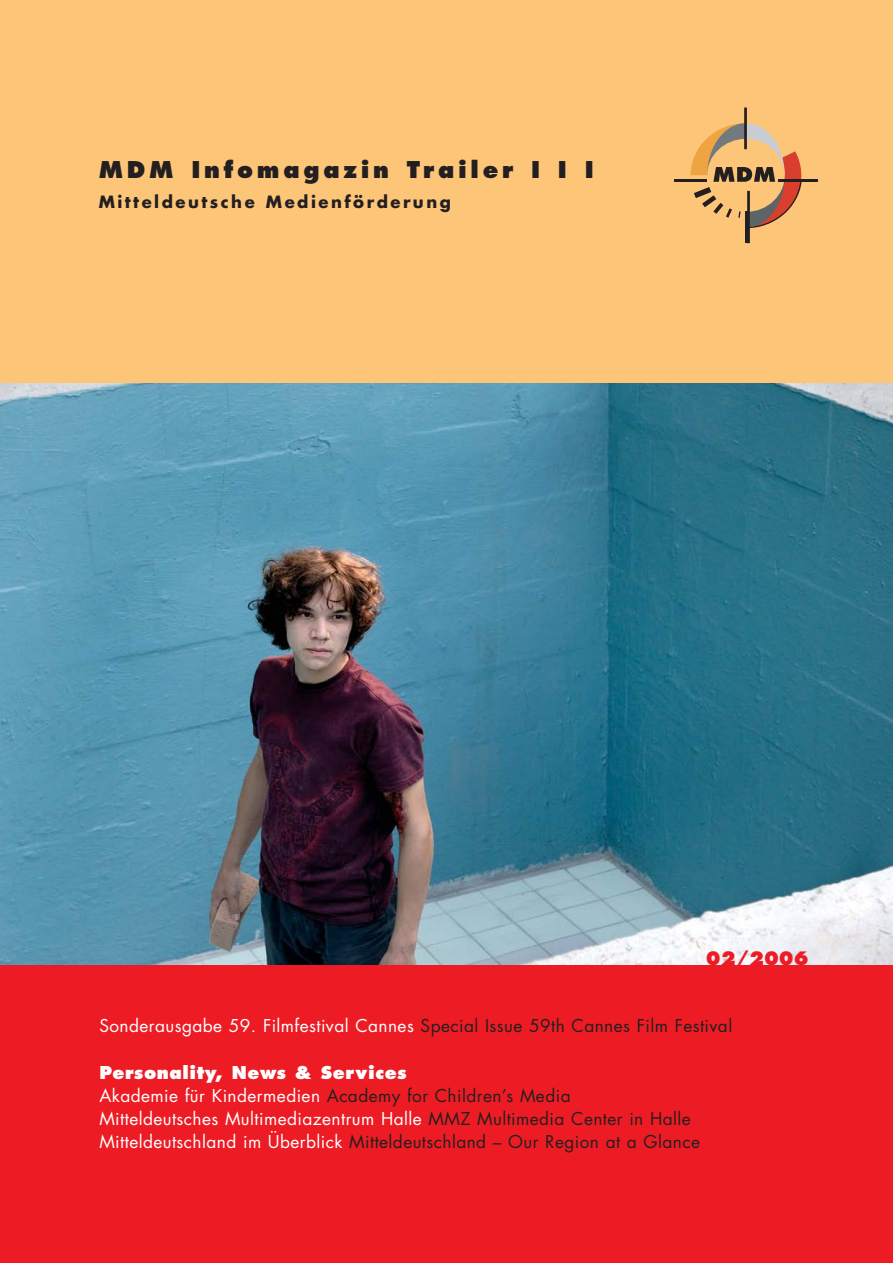
<style>
.page{position:relative;width:893px;height:1263px;background:#fff}
.page>*{position:absolute;margin:0;border:0;box-sizing:border-box;transform-origin:0 0}
.t1{font:800 22.5px "Futura";letter-spacing:.165em;color:#231f20}
.t2{font:800 18px "Futura";color:#ed1c24}
.t3{font:17.25px/23.2px "Futura";letter-spacing:.025em;color:#fff}
.t4{font:700 16.5px "Futura";letter-spacing:.15em;color:#231f20}
.s1{color:#231f20}
.s2{font-weight:800}
</style>
<div class="page">
<img style="left:0;top:383px;width:892px;height:582px">
<div style="left:0;top:0;width:892px;height:383px;background:#fdc578"></div>
<div style="left:0;top:965px;width:892px;height:298px;background:#ed1c24"></div>
<hr style="left:744px;top:108px;width:2px;height:41px;background:#231f20">
<hr style="left:674px;top:179px;width:32px;height:2px;background:#231f20">
<hr style="left:778px;top:179px;width:40px;height:2px;background:#231f20">
<hr style="left:747px;top:191px;width:2px;height:52px;background:#231f20">
<hr style="left:745px;top:212px;width:3px;height:31px;background:#231f20">
<svg style="left:687px;top:123px;width:122px;height:106px"></svg>
<h1 class="t1" style="left:99px;top:160px;width:496px">MDM Infomagazin Trailer I I I</h1>
<p class="t4" style="left:99px;top:194px;width:354px">Mitteldeutsche Medienförderung</p>
<p class="t2" style="left:706px;top:951px;width:104px">02/2006</p>
<p class="t3" style="left:99px;top:1016px;width:634px">Sonderausgabe 59. Filmfestival Cannes <span class="s1">Special Issue 59th Cannes Film Festival</span></p>
<p class="t3" style="left:99px;top:1062px;width:602px"><span class="s2">Personality, News &amp; Services<br></span>Akademie für Kindermedien <span class="s1">Academy for Children’s Media<br></span>Mitteldeutsches Multimediazentrum Halle <span class="s1">MMZ Multimedia Center in Halle </span>Mitteldeutschland im Überblick <span class="s1">Mitteldeutschland – Our Region at a Glance</span></p>
</div>
